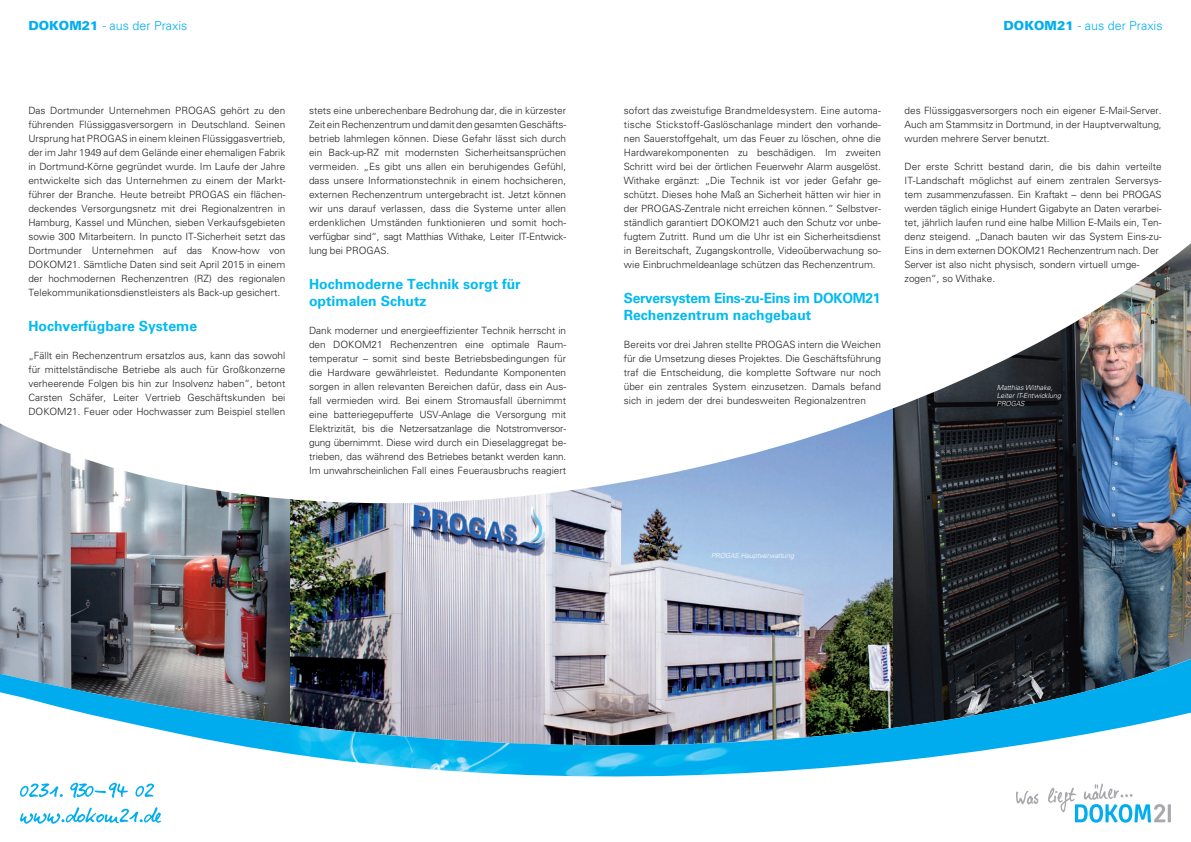
<style>
.page{position:relative;width:1191px;height:842px;background:#fff}
.page>*{position:absolute;margin:0;border:0;box-sizing:border-box;transform-origin:0 0}
.t1{font:15px "Elisabethvonelm";color:#231f20}
.t2{font:700 14px/16.8px "Univers";color:#00baf1}
.t3{font:700 14px/16.8px "Univers";letter-spacing:-.02em;color:#00baf1}
.t4{font:300 12.5px "Univers";color:#00aeef}
.t5{font:300 10px/14px "Univers";color:#231f20;text-align:justify}
.t6{font:italic 300 7px/8px "Univers";color:#fff}
.s1{font-weight:900}
</style>
<div class="page">
<img style="left:290px;top:564px;width:603px;height:56px">
<img style="left:893px;top:564px;width:298px;height:56px">
<img style="left:0;top:564px;width:290px;height:56px">
<img style="left:0;top:243px;width:1191px;height:321px">
<img style="left:0;top:620px;width:1191px;height:203px">
<svg style="left:1015px;top:791px;width:23px;height:13px"></svg>
<svg style="left:1047px;top:783px;width:123px;height:40px"></svg>
<svg style="left:20px;top:807px;width:141px;height:17px"></svg>
<svg style="left:20px;top:783px;width:134px;height:15px"></svg>
<p class="t4" style="left:28px;top:18px;width:161px"><span class="s1">DOKOM21</span> - aus der Praxis</p>
<p class="t4" style="left:1003px;top:18px;width:161px"><span class="s1">DOKOM21</span> - aus der Praxis</p>
<p class="t5" style="left:28px;top:103px;width:259px">Das Dortmunder Unternehmen PROGAS gehört zu den führenden Flüssiggasversorgern in Deutschland. Seinen Ursprung hat PROGAS in einem kleinen Flüssiggasvertrieb, der im Jahr 1949 auf dem Gelände einer ehemaligen Fabrik in Dortmund-Körne gegründet wurde. Im Laufe der Jahre entwickelte sich das Unternehmen zu einem der Markt&shy;führer der Branche. Heute betreibt PROGAS ein flächen&shy;deckendes Versorgungsnetz mit drei Regionalzentren in Hamburg, Kassel und München, sieben Verkaufsgebieten sowie 300 Mitarbeitern. In puncto IT-Sicherheit setzt das Dortmunder Unternehmen auf das Know-how von DOKOM21. Sämtliche Daten sind seit April 2015 in einem der hochmodernen Rechenzentren (RZ) des regionalen Telekommunikationsdienstleisters als Back-up gesichert.</p>
<h2 class="t2" style="left:28px;top:318px;width:170px">Hochverfügbare Systeme</h2>
<p class="t5" style="left:28px;top:349px;width:259px">„Fällt ein Rechenzentrum ersatzlos aus, kann das sowohl für mittelständische Betriebe als auch für Großkonzerne verheerende Folgen bis hin zur Insolvenz haben“, betont Carsten Schäfer, Leiter Vertrieb Geschäftskunden bei DOKOM21. Feuer oder Hochwasser zum Beispiel stellen</p>
<p class="t5" style="left:309px;top:103px;width:259px">stets eine unberechenbare Bedrohung dar, die in kürzester Zeit ein Rechenzentrum und damit den gesamten Geschäfts&shy;betrieb lahmlegen können. Diese Gefahr lässt sich durch ein Back-up-RZ mit modernsten Sicherheitsansprüchen vermeiden. „Es gibt uns allen ein beruhigendes Gefühl, dass unsere Informationstechnik in einem hochsicheren, externen Rechenzentrum untergebracht ist. Jetzt können wir uns darauf verlassen, dass die Systeme unter allen erdenklichen Umständen funktionieren und somit hoch&shy;verfügbar sind“, sagt Matthias Withake, Leiter IT-Entwick&shy;lung bei PROGAS.</p>
<h2 class="t2" style="left:309px;top:276px;width:213px">Hochmoderne Technik sorgt für optimalen Schutz</h2>
<p class="t5" style="left:309px;top:323px;width:259px">Dank moderner und energieeffizienter Technik herrscht in den DOKOM21 Rechenzentren eine optimale Raum&shy;temperatur – somit sind beste Betriebsbedingungen für die Hardware gewährleistet. Redundante Komponenten sorgen in allen relevanten Bereichen dafür, dass ein Aus&shy;fall vermieden wird. Bei einem Stromausfall übernimmt eine batteriegepufferte USV-Anlage die Versorgung mit Elektrizität, bis die Netzersatzanlage die Notstromversor&shy;gung übernimmt. Diese wird durch ein Dieselaggregat be&shy;trieben, das während des Betriebes betankt werden kann.<br>Im unwahrscheinlichen Fall eines Feuerausbruchs reagiert</p>
<p class="t5" style="left:624px;top:103px;width:259px">sofort das zweistufige Brandmeldesystem. Eine automa&shy;tische Stickstoff-Gaslöschanlage mindert den vorhande&shy;nen Sauerstoffgehalt, um das Feuer zu löschen, ohne die Hardwarekomponenten zu beschädigen. Im zweiten Schritt wird bei der örtlichen Feuerwehr Alarm ausgelöst.<br>Withake ergänzt: „Die Technik ist vor jeder Gefahr ge&shy;schützt. Dieses hohe Maß an Sicherheit hätten wir hier in der PROGAS-Zentrale nicht erreichen können.“ Selbstver&shy;ständlich garantiert DOKOM21 auch den Schutz vor unbe&shy;fugtem Zutritt. Rund um die Uhr ist ein Sicherheitsdienst in Bereitschaft, Zugangskontrolle, Videoüberwachung so&shy;wie Einbruchmeldeanlage schützen das Rechenzentrum.</p>
<h2 class="t3" style="left:624px;top:290px;width:258px">Serversystem Eins-zu-Eins im DOKOM21<br>Rechenzentrum nachgebaut</h2>
<p class="t5" style="left:624px;top:337px;width:259px">Bereits vor drei Jahren stellte PROGAS intern die Weichen für die Umsetzung dieses Projektes. Die Geschäftsführung traf die Entscheidung, die komplette Software nur noch über ein zentrales System einzusetzen. Damals befand sich in jedem der drei bundesweiten Regionalzentren</p>
<p class="t5" style="left:904px;top:103px;width:259px">des Flüssiggasversorgers noch ein eigener E-Mail-Server.<br>Auch am Stammsitz in Dortmund, in der Hauptverwaltung, wurden mehrere Server benutzt.</p>
<p class="t5" style="left:904px;top:159px;width:259px;text-align:left">Der erste Schritt bestand darin, die bis dahin verteilte IT-Landschaft möglichst auf einem zentralen Serversys&shy;tem zusammenzufassen. Ein Kraftakt – denn bei PROGAS werden täglich einige Hundert Gigabyte an Daten verarbei&shy;tet, jährlich laufen rund eine halbe Million E-Mails ein, Ten&shy;denz steigend. „Danach bauten wir das System Eins-zu-Eins in dem externen DOKOM21 Rechenzentrum nach. Der Server ist also nicht physisch, sondern virtuell umge&shy;zogen“, so Withake.</p>
<h1 class="t1" style="left:936px;top:263px;width:98px;rotate:-5deg">Matthias Withake,</h1>
<p class="t6" style="left:996px;top:383px;width:66px">Matthias Withake,<br>Leiter IT-Entwicklung<br>PROGAS</p>
<p class="t6" style="left:711px;top:552px;width:84px">PROGAS Hauptverwaltung</p>
</div>
